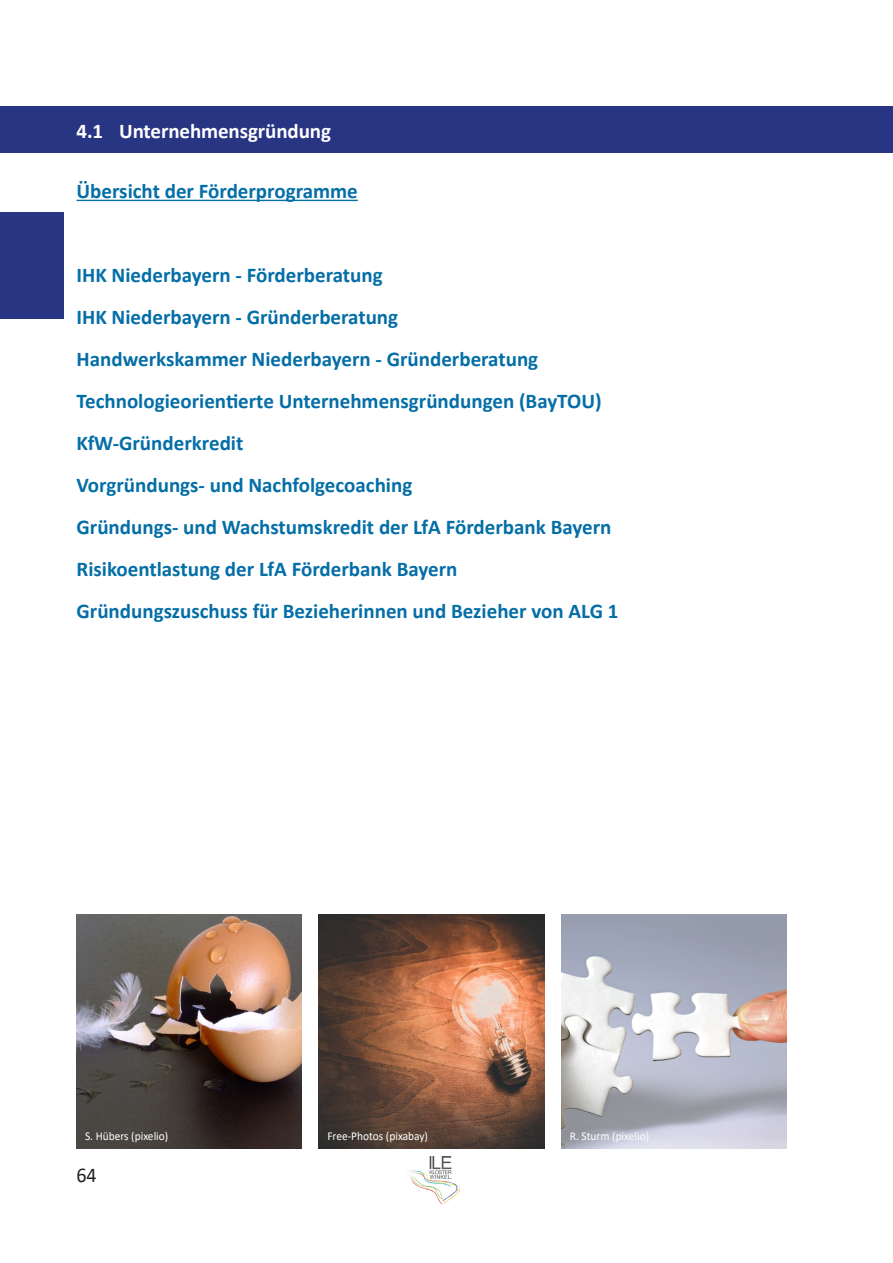
<style>
.page{position:relative;width:893px;height:1263px;background:#fff}
.page>*{position:absolute;margin:0;border:0;box-sizing:border-box;transform-origin:0 0}
.Titel_Programmname-blau{font:700 21px "Calibri";color:#046ea7}
.Titel_Programmname-blau-ohneIVZ{font:700 21px "Calibri";color:#046ea7}
.t1{font:700 21px "Calibri";letter-spacing:-.005em;color:#fff}
.t2{font:21px "Calibri";color:#231f20;scale:.95 1}
.Quellennachweis_Abb{font:12px "Calibri";color:#fff;scale:.95 1}
</style>
<div class="page">
<div style="left:0;top:106px;width:893px;height:47px;background:#283583"></div>
<div style="left:0;top:213px;width:64px;height:106px;background:#283583"></div>
<img style="left:407px;top:1157px;width:52px;height:46px">
<img style="left:77px;top:914px;width:225px;height:234px">
<img style="left:561px;top:914px;width:226px;height:234px">
<img style="left:319px;top:914px;width:225px;height:234px">
<hr style="left:77px;top:200px;width:281px;height:1px;background:#046ea7">
<p class="t1" style="left:77px;top:116px;width:256px">4.1 Unternehmensgründung</p>
<p class="Titel_Programmname-blau-ohneIVZ" style="left:77px;top:176px;width:283px">Übersicht der Förderprogramme</p>
<p class="Titel_Programmname-blau" style="left:77px;top:260px;width:308px">IHK Niederbayern - Förderberatung</p>
<p class="Titel_Programmname-blau" style="left:77px;top:302px;width:323px">IHK Niederbayern - Gründerberatung</p>
<p class="Titel_Programmname-blau" style="left:77px;top:344px;width:463px">Handwerkskammer Niederbayern - Gründerberatung</p>
<p class="Titel_Programmname-blau-ohneIVZ" style="left:77px;top:386px;width:527px">Technologieorientierte Unternehmensgründungen (BayTOU)</p>
<p class="Titel_Programmname-blau-ohneIVZ" style="left:77px;top:428px;width:168px">KfW-Gründerkredit</p>
<p class="Titel_Programmname-blau-ohneIVZ" style="left:77px;top:470px;width:337px">Vorgründungs- und Nachfolgecoaching</p>
<p class="Titel_Programmname-blau" style="left:77px;top:512px;width:536px">Gründungs- und Wachstumskredit der LfA Förderbank Bayern</p>
<p class="Titel_Programmname-blau" style="left:77px;top:554px;width:382px">Risikoentlastung der LfA Förderbank Bayern</p>
<p class="Titel_Programmname-blau-ohneIVZ" style="left:77px;top:596px;width:543px">Gründungszuschuss für Bezieherinnen und Bezieher von ALG 1</p>
<p class="Quellennachweis_Abb" style="left:85px;top:1128px;width:89px">S. Hübers (pixelio)</p>
<p class="Quellennachweis_Abb" style="left:327px;top:1128px;width:107px">Free-Photos (pixabay)</p>
<p class="Quellennachweis_Abb" style="left:570px;top:1128px;width:85px">R. Sturm (pixelio)</p>
<p class="t2" style="left:77px;top:1160px;width:23px">64</p>
</div>
